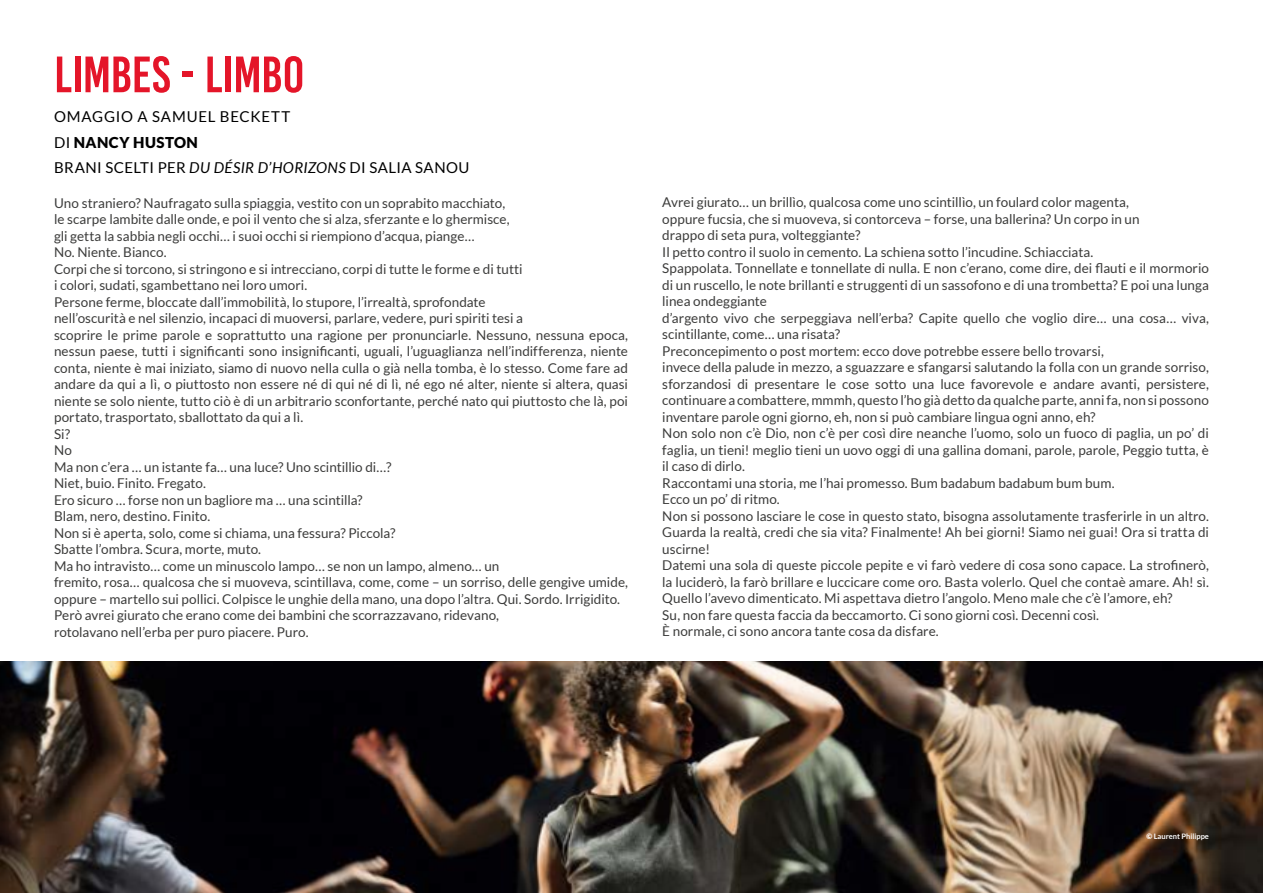
<style>
.page{position:relative;width:1263px;height:893px;background:#fff}
.page>*{position:absolute;margin:0;border:0;box-sizing:border-box;transform-origin:0 0}
.t1{font:51px "Bebas Kai";letter-spacing:-.005em;color:#e41529}
.t2{font:15px/25.5px "Lato";letter-spacing:.035em;color:#000}
.t3{font:13.5px/16.5px "Lato";color:#3c3c3b}
.t4{font:700 7.5px "Lato";color:#fff}
.s1{font-weight:900}
.s2{font-style:italic}
</style>
<div class="page">
<img style="left:0;top:661px;width:1263px;height:232px">
<h1 class="t1" style="left:54px;top:47px;width:252px">LIMBES - LIMBO</h1>
<p class="t2" style="left:54px;top:104px;width:417px">OMAGGIO A SAMUEL BECKETT<br>DI <span class="s1">NANCY HUSTON<br></span>BRANI SCELTI PER <span class="s2">DU DÉSIR D’HORIZONS</span> DI SALIA SANOU</p>
<p class="t3" style="left:54px;top:194px;width:576px">Uno straniero? Naufragato sulla spiaggia, vestito con un soprabito macchiato,<br>le scarpe lambite dalle onde, e poi il vento che si alza, sferzante e lo ghermisce,<br>gli getta la sabbia negli occhi… i suoi occhi si riempiono d’acqua, piange…<br>No. Niente. Bianco.<br>Corpi che si torcono, si stringono e si intrecciano, corpi di tutte le forme e di tutti<br>i colori, sudati, sgambettano nei loro umori.<br>Persone ferme, bloccate dall’immobilità, lo stupore, l’irrealtà, sprofondate<br>nell’oscurità e nel silenzio, incapaci di muoversi, parlare, vedere, puri spiriti tesi a<br>scoprire le prime parole e soprattutto una ragione per pronunciarle. Nessuno, nessuna epoca, nessun paese, tutti i significanti sono insignificanti, uguali, l’uguaglianza nell’indifferenza, niente conta, niente è mai iniziato, siamo di nuovo nella culla o già nella tomba, è lo stesso. Come fare ad andare da qui a lì, o piuttosto non essere né di qui né di lì, né ego né alter, niente si altera, quasi niente se solo niente, tutto ciò è di un arbitrario sconfortante, perché nato qui piuttosto che là, poi portato, trasportato, sballottato da qui a lì.<br>Si?<br>No<br>Ma non c’era … un istante fa… una luce? Uno scintillio di…?<br>Niet, buio. Finito. Fregato.<br>Ero sicuro … forse non un bagliore ma … una scintilla?<br>Blam, nero, destino. Finito.<br>Non si è aperta, solo, come si chiama, una fessura? Piccola?<br>Sbatte l’ombra. Scura, morte, muto.<br>Ma ho intravisto… come un minuscolo lampo… se non un lampo, almeno… un<br>fremito, rosa… qualcosa che si muoveva, scintillava, come, come – un sorriso, delle gengive umide, oppure – martello sui pollici. Colpisce le unghie della mano, una dopo l’altra. Qui. Sordo. Irrigidito.<br>Però avrei giurato che erano come dei bambini che scorrazzavano, ridevano,<br>rotolavano nell’erba per puro piacere. Puro.</p>
<p class="t3" style="left:662px;top:194px;width:548px">Avrei giurato… un brillìo, qualcosa come uno scintillìo, un foulard color magenta,<br>oppure fucsia, che si muoveva, si contorceva – forse, una ballerina? Un corpo in un<br>drappo di seta pura, volteggiante?<br>Il petto contro il suolo in cemento. La schiena sotto l’incudine. Schiacciata.<br>Spappolata. Tonnellate e tonnellate di nulla. E non c’erano, come dire, dei flauti e il mormorio di un ruscello, le note brillanti e struggenti di un sassofono e di una trombetta? E poi una lunga linea ondeggiante<br>d’argento vivo che serpeggiava nell’erba? Capite quello che voglio dire… una cosa… viva, scintillante, come… una risata?<br>Preconcepimento o post mortem: ecco dove potrebbe essere bello trovarsi,<br>invece della palude in mezzo, a sguazzare e sfangarsi salutando la folla con un grande sorriso, sforzandosi di presentare le cose sotto una luce favorevole e andare avanti, persistere, continuare a combattere, mmmh, questo l’ho già detto da qualche parte, anni fa, non si possono inventare parole ogni giorno, eh, non si può cambiare lingua ogni anno, eh?<br>Non solo non c’è Dio, non c’è per così dire neanche l’uomo, solo un fuoco di paglia, un po’ di faglia, un tieni! meglio tieni un uovo oggi di una gallina domani, parole, parole, Peggio tutta, è il caso di dirlo.<br>Raccontami una storia, me l’hai promesso. Bum badabum badabum bum bum.<br>Ecco un po’ di ritmo.<br>Non si possono lasciare le cose in questo stato, bisogna assolutamente trasferirle in un altro.<br>Guarda la realtà, credi che sia vita? Finalmente! Ah bei giorni! Siamo nei guai! Ora si tratta di uscirne!<br>Datemi una sola di queste piccole pepite e vi farò vedere di cosa sono capace. La strofinerò, la luciderò, la farò brillare e luccicare come oro. Basta volerlo. Quel che contaè amare. Ah! sì.<br>Quello l’avevo dimenticato. Mi aspettava dietro l’angolo. Meno male che c’è l’amore, eh?<br>Su, non fare questa faccia da beccamorto. Ci sono giorni così. Decenni così.<br>È normale, ci sono ancora tante cosa da disfare.</p>
<p class="t4" style="left:1146px;top:832px;width:64px"><span class="s1">©</span> Laurent Philippe</p>
</div>
